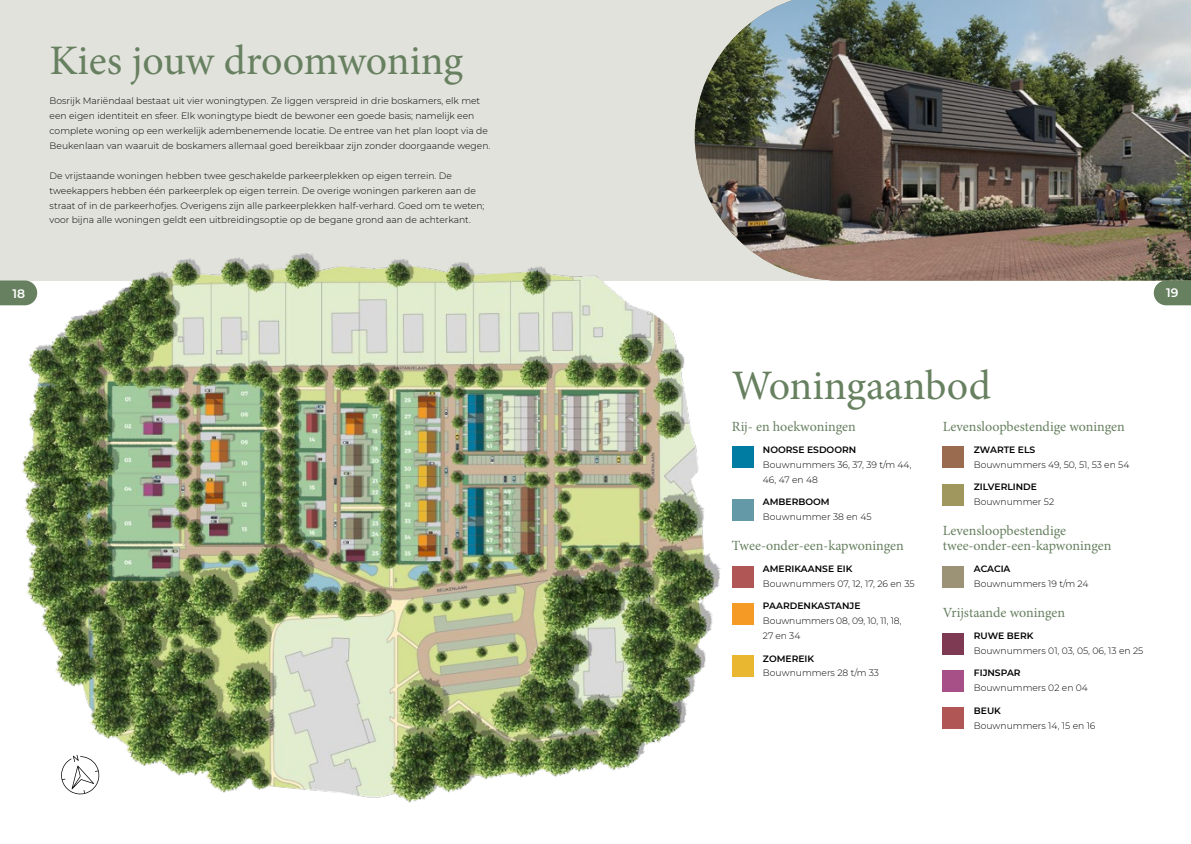
<style>
.page{position:relative;width:1191px;height:844px;background:#fff}
.page>*{position:absolute;margin:0;border:0;box-sizing:border-box;transform-origin:0 0}
.t1{font:42px "Minion Pro";letter-spacing:-.005em;color:#678060}
.t2{font:14px/14.9px "Minion Pro";letter-spacing:-.005em;color:#678060}
.t3{font:600 12.25px "Montserrat";color:#fff}
.t4{font:300 9.19px/14.9px "Montserrat";color:#000}
.t5{font:600 9.19px "Montserrat";color:#000}
</style>
<div class="page">
<div style="left:0;top:0;width:1191px;height:280px;background:#e1e2dc"></div>
<img style="left:6px;top:253px;width:727px;height:550px">
<div style="left:732px;top:446px;width:21px;height:22px;background:#007ca3"></div>
<div style="left:732px;top:566px;width:21px;height:21px;background:#b05755"></div>
<div style="left:732px;top:499px;width:21px;height:21px;background:#6499a8"></div>
<div style="left:943px;top:566px;width:21px;height:21px;background:#9c9376"></div>
<div style="left:943px;top:446px;width:21px;height:22px;background:#9a6b4f"></div>
<div style="left:943px;top:484px;width:21px;height:21px;background:#9f975e"></div>
<div style="left:732px;top:603px;width:21px;height:21px;background:#f59a25"></div>
<div style="left:943px;top:632px;width:21px;height:22px;background:#7e3a52"></div>
<div style="left:732px;top:655px;width:21px;height:21px;background:#e9b730"></div>
<div style="left:943px;top:670px;width:21px;height:21px;background:#a75088"></div>
<div style="left:943px;top:707px;width:21px;height:21px;background:#b05755"></div>
<svg style="left:61px;top:754px;width:38px;height:40px"></svg>
<img style="left:694px;top:0;width:497px;height:280px">
<svg style="left:1153px;top:280px;width:38px;height:25px"></svg>
<svg style="left:0;top:280px;width:37px;height:25px"></svg>
<h1 class="t1" style="left:50px;top:33px;width:415px">Kies jouw droomwoning</h1>
<p class="t4" style="left:50px;top:93px;width:442px">Bosrijk Mariëndaal bestaat uit vier woningtypen. Ze liggen verspreid in drie boskamers, elk met een eigen identiteit en sfeer. Elk woningtype biedt de bewoner een goede basis; namelijk een complete woning op een werkelijk adembenemende locatie. De entree van het plan loopt via de Beukenlaan van waaruit de boskamers allemaal goed bereikbaar zijn zonder doorgaande wegen.</p>
<p class="t4" style="left:50px;top:168px;width:436px">De vrijstaande woningen hebben twee geschakelde parkeerplekken op eigen terrein. De tweekappers hebben één parkeerplek op eigen terrein. De overige woningen parkeren aan de straat of in de parkeerhofjes. Overigens zijn alle parkeerplekken half-verhard. Goed om te weten; voor bijna alle woningen geldt een uitbreidingsoptie op de begane grond aan de achterkant.</p>
<h3 class="t3" style="left:12px;top:284px;width:14px">18</h3>
<h3 class="t3" style="left:1166px;top:284px;width:14px">19</h3>
<h1 class="t1" style="left:732px;top:357px;width:260px">Woningaanbod</h1>
<h2 class="t2" style="left:732px;top:418px;width:125px">Rij- en hoekwoningen</h2>
<p class="t5" style="left:763px;top:443px;width:95px">NOORSE ESDOORN</p>
<p class="t4" style="left:763px;top:457px;width:150px">Bouwnummers 36, 37, 39 t/m 44,<br>46, 47 en 48</p>
<p class="t5" style="left:763px;top:495px;width:68px">AMBERBOOM</p>
<p class="t4" style="left:763px;top:509px;width:110px">Bouwnummer 38 en 45</p>
<h2 class="t2" style="left:732px;top:538px;width:173px">Twee-onder-een-kapwoningen</h2>
<p class="t5" style="left:763px;top:562px;width:91px">AMERIKAANSE EIK</p>
<p class="t4" style="left:763px;top:576px;width:153px">Bouwnummers 07, 12, 17, 26 en 35</p>
<p class="t5" style="left:763px;top:599px;width:99px">PAARDENKASTANJE</p>
<p class="t4" style="left:763px;top:613px;width:140px">Bouwnummers 08, 09, 10, 11, 18,<br>27 en 34</p>
<p class="t5" style="left:763px;top:651px;width:53px">ZOMEREIK</p>
<p class="t4" style="left:763px;top:665px;width:118px">Bouwnummers 28 t/m 33</p>
<h2 class="t2" style="left:943px;top:418px;width:183px">Levensloopbestendige woningen</h2>
<p class="t5" style="left:974px;top:443px;width:63px">ZWARTE ELS</p>
<p class="t4" style="left:974px;top:457px;width:157px">Bouwnummers 49, 50, 51, 53 en 54</p>
<p class="t5" style="left:974px;top:480px;width:65px">ZILVERLINDE</p>
<p class="t4" style="left:974px;top:494px;width:82px">Bouwnummer 52</p>
<h2 class="t2" style="left:943px;top:523px;width:170px">Levensloopbestendige twee-onder-een-kapwoningen</h2>
<p class="t5" style="left:974px;top:562px;width:38px">ACACIA</p>
<p class="t4" style="left:974px;top:576px;width:116px">Bouwnummers 19 t/m 24</p>
<h2 class="t2" style="left:943px;top:605px;width:124px">Vrijstaande woningen</h2>
<p class="t5" style="left:974px;top:629px;width:61px">RUWE BERK</p>
<p class="t4" style="left:974px;top:643px;width:171px">Bouwnummers 01, 03, 05, 06, 13 en 25</p>
<p class="t5" style="left:974px;top:666px;width:48px">FIJNSPAR</p>
<p class="t4" style="left:974px;top:680px;width:116px">Bouwnummers 02 en 04</p>
<p class="t5" style="left:974px;top:703px;width:29px">BEUK</p>
<p class="t4" style="left:974px;top:717px;width:123px">Bouwnummers 14, 15 en 16</p>
</div>
